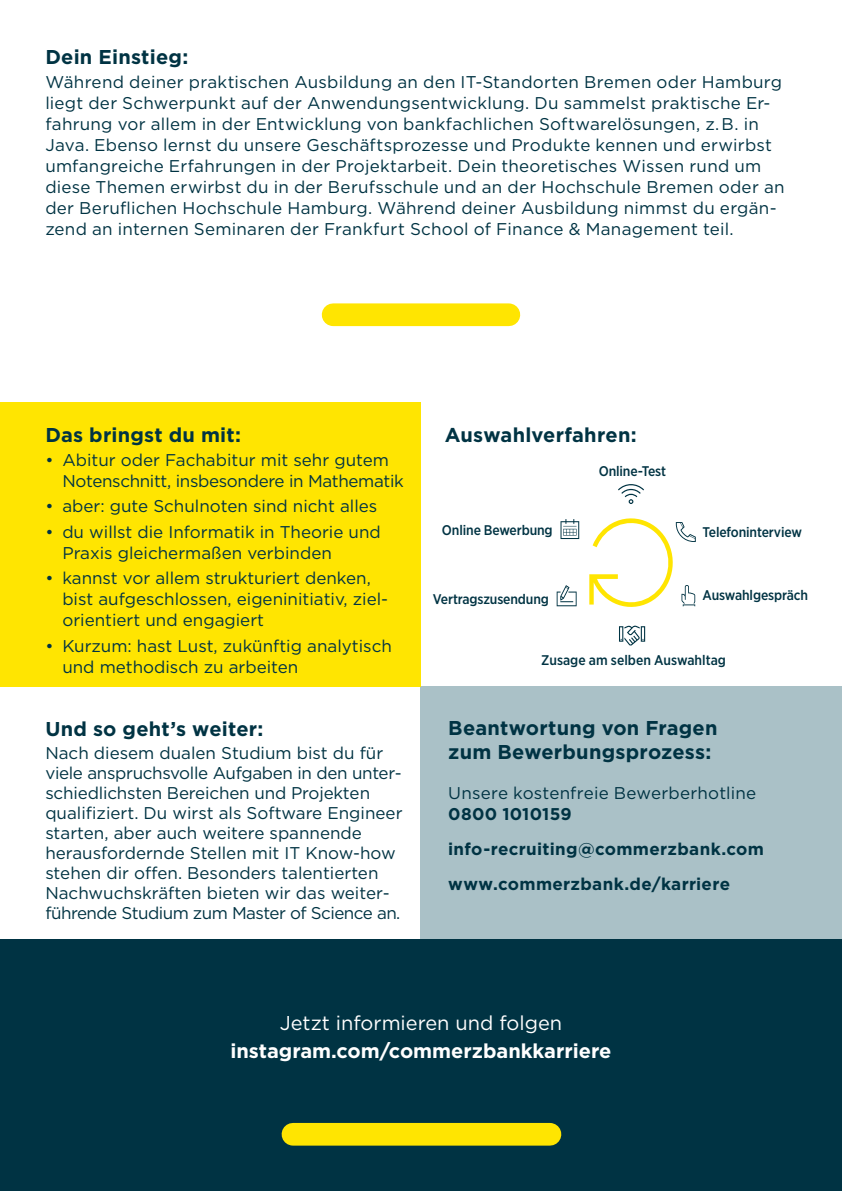
<style>
.page{position:relative;width:842px;height:1191px;background:#fff}
.page>*{position:absolute;margin:0;border:0;box-sizing:border-box;transform-origin:0 0}
.t1{font:700 20px/24px "Gotham";letter-spacing:.01em;color:#003343}
.t2{font:700 20px "Gotham";color:#fff}
.t3{font:20px "Gotham";color:#fff}
.t4{font:17px/21px "Gotham";color:#003343}
.t5{font:17px/21px "Gotham";letter-spacing:-.02em;color:#003343}
.t6{font:700 17px/35px "Gotham";letter-spacing:.02em;color:#003343}
.t7{font:500 14px "Gotham Narrow";letter-spacing:-.01em;color:#003343}
</style>
<div class="page">
<div style="left:421px;top:687px;width:421px;height:252px;background:#aac1c7"></div>
<div style="left:0;top:939px;width:842px;height:252px;background:#003343"></div>
<div style="left:293px;top:1123px;width:257px;height:22px;background:#ffe501"></div>
<div style="left:0;top:403px;width:421px;height:284px;background:#ffe501"></div>
<svg style="left:560px;top:519px;width:19px;height:20px"></svg>
<svg style="left:557px;top:585px;width:20px;height:21px"></svg>
<svg style="left:619px;top:625px;width:26px;height:21px"></svg>
<svg style="left:589px;top:518px;width:107px;height:89px"></svg>
<svg style="left:618px;top:484px;width:26px;height:20px"></svg>
<div style="left:333px;top:303px;width:176px;height:23px;background:#ffe501"></div>
<p class="t1" style="left:45px;top:44px;width:144px">Dein Einstieg:</p>
<p class="t4" style="left:45px;top:71px;width:741px">Während deiner praktischen Ausbildung an den IT-Standorten Bremen oder Hamburg liegt der Schwerpunkt auf der Anwendungsentwicklung. Du sammelst praktische Er&shy;fahrung vor allem in der Entwicklung von bankfachlichen Softwarelösungen, z. B. in Java. Ebenso lernst du unsere Geschäftsprozesse und Produkte kennen und erwirbst umfangreiche Erfahrungen in der Projektarbeit. Dein theoretisches Wissen rund um diese Themen erwirbst du in der Berufsschule und an der Hochschule Bremen oder an der Beruflichen Hochschule Hamburg. Während deiner Ausbildung nimmst du ergän&shy;zend an internen Seminaren der Frankfurt School of Finance &amp; Management teil.</p>
<p class="t1" style="left:45px;top:422px;width:197px">Das bringst du mit:</p>
<p class="t5" style="left:62px;top:449px;width:343px;text-indent:-17px">• Abitur oder Fachabitur mit sehr gutem<br>Notenschnitt, insbesondere in Mathematik</p>
<p class="t4" style="left:45px;top:495px;width:333px">• aber: gute Schulnoten sind nicht alles</p>
<p class="t4" style="left:62px;top:521px;width:320px;text-indent:-17px">• du willst die Informatik in Theorie und<br>Praxis gleichermaßen verbinden</p>
<p class="t4" style="left:62px;top:567px;width:327px;text-indent:-17px">• kannst vor allem strukturiert denken, bist aufgeschlossen, eigeninitiativ, ziel&shy;orientiert und engagiert</p>
<p class="t4" style="left:62px;top:635px;width:331px;text-indent:-17px">• Kurzum: hast Lust, zukünftig analytisch und methodisch zu arbeiten</p>
<p class="t1" style="left:45px;top:716px;width:220px">Und so geht’s weiter:</p>
<p class="t4" style="left:45px;top:742px;width:359px;line-height:20px">Nach diesem dualen Studium bist du für viele anspruchsvolle Aufgaben in den unter&shy;schiedlichsten Bereichen und Projekten qualifiziert. Du wirst als Software Engineer starten, aber auch weitere spannende herausfordernde Stellen mit IT Know-how stehen dir offen. Besonders talentierten Nachwuchskräften bieten wir das weiter&shy;führende Studium zum Master of Science an.</p>
<p class="t1" style="left:445px;top:422px;width:193px">Auswahlverfahren:</p>
<p class="t7" style="left:442px;top:521px;width:112px">Online Bewerbung</p>
<p class="t7" style="left:433px;top:590px;width:118px">Vertragszusendung</p>
<p class="t7" style="left:599px;top:462px;width:69px">Online-Test</p>
<p class="t7" style="left:702px;top:523px;width:101px">Telefoninterview</p>
<p class="t7" style="left:702px;top:586px;width:107px">Auswahlgespräch</p>
<p class="t7" style="left:541px;top:651px;width:186px">Zusage am selben Auswahltag</p>
<p class="t1" style="left:448px;top:716px;width:271px">Beantwortung von Fragen zum Bewerbungsprozess:</p>
<p class="t4" style="left:448px;top:782px;width:310px">Unsere kostenfreie Bewerberhotline</p>
<p class="t6" style="left:448px;top:796px;width:317px">0800 1010159 info-recruiting@commerzbank.com www.commerzbank.de/karriere</p>
<p class="t3" style="left:280px;top:1010px;width:284px">Jetzt informieren und folgen</p>
<p class="t2" style="left:230px;top:1037px;width:382px">instagram.com/commerzbankkarriere</p>
</div>
